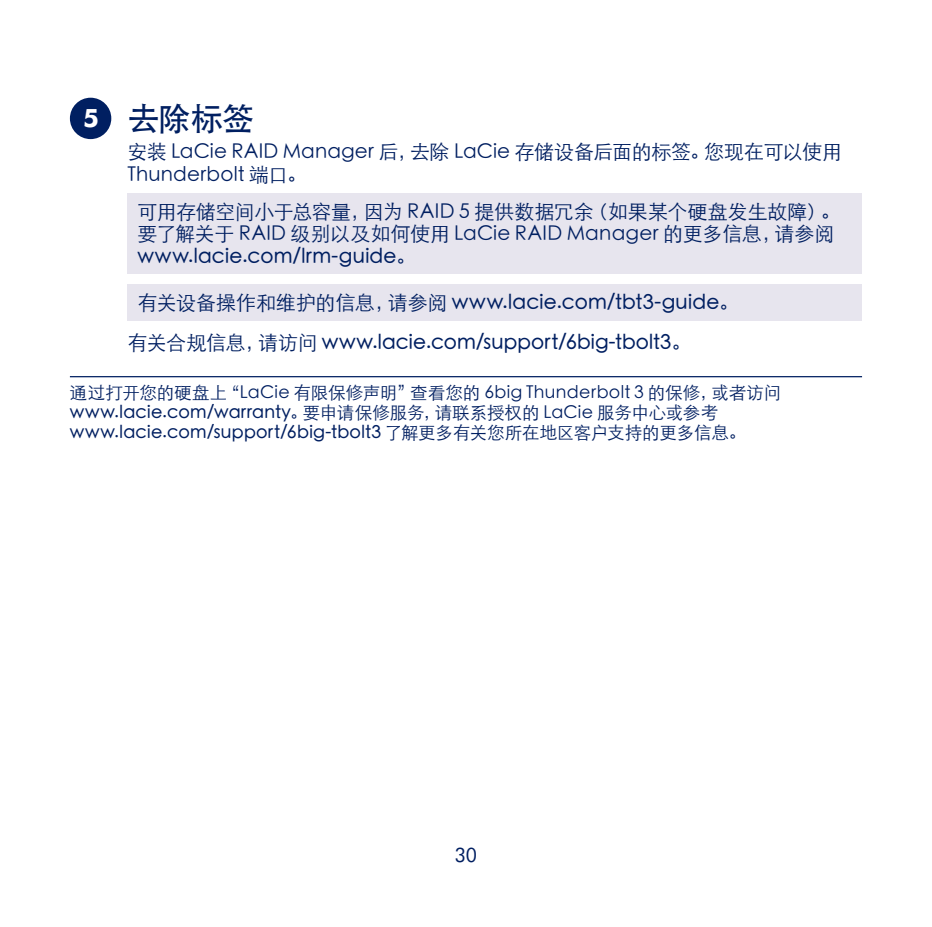
<style>
.page{position:relative;width:932px;height:927px;background:#fff}
.page>*{position:absolute;margin:0;border:0;box-sizing:border-box;transform-origin:0 0}
.t1{font:500 32.5px "ST Heiti SC";color:#001f61}
.t2{font:300 20px/22.5px "ST Heiti SC";color:#001f61}
.t3{font:500 20px/39.5px "ST Heiti SC";letter-spacing:.01em;color:#001f61}
.t4{font:20px "Futura BT";color:#001f61;scale:.95 1}
.t5{font:300 17.5px/20px "ST Heiti SC";letter-spacing:.005em;color:#001f61}
.s1{font-family:"Futura BT";font-weight:700;font-size:25.25px;color:#fff}
.s2{font-weight:500}
.s3{font-weight:300}
</style>
<div class="page">
<hr style="left:70px;top:376px;width:792px;height:1px;background:#001f61">
<div style="left:70px;top:98px;width:41px;height:41px;background:#001f61;border-radius:50%"></div>
<div style="left:127px;top:193px;width:735px;height:80px;background:#e7e5ee"></div>
<div style="left:127px;top:284px;width:735px;height:36px;background:#e7e5ee"></div>
<h1 class="t1" style="left:83px;top:100px;width:173px"><span class="s1">5</span> 去除标签</h1>
<p class="t2" style="left:127px;top:139px;width:715px">安装 LaCie RAID Manager 后，去除 LaCie 存储设备后面的标签。您现在可以使用<br>Thunderbolt 端口。</p>
<p class="t2" style="left:137px;top:198px;width:704px">可用存储空间小于总容量，因为 RAID 5 提供数据冗余（如果某个硬盘发生故障）。要了解关于 RAID 级别以及如何使用 LaCie RAID Manager 的更多信息，请参阅<span class="s2">www.lacie.com/lrm-guide</span>。</p>
<p class="t3" style="left:127px;top:283px;width:613px;text-indent:10px"><span class="s3">有关设备操作和维护的信息，请参阅</span> www.lacie.com/tbt3-guide<span class="s3">。有关合规信息，请访问</span> www.lacie.com/support/6big-tbolt3<span class="s3">。</span></p>
<p class="t5" style="left:70px;top:380px;width:713px">通过打开您的硬盘上“LaCie 有限保修声明”查看您的 6big Thunderbolt 3 的保修，或者访问<span class="s2">www.lacie.com/warranty</span>。要申请保修服务，请联系授权的 LaCie 服务中心或参考<span class="s2">www.lacie.com/support/6big-tbolt3</span> 了解更多有关您所在地区客户支持的更多信息。</p>
<p class="t4" style="left:455px;top:842px;width:25px">30</p>
</div>
